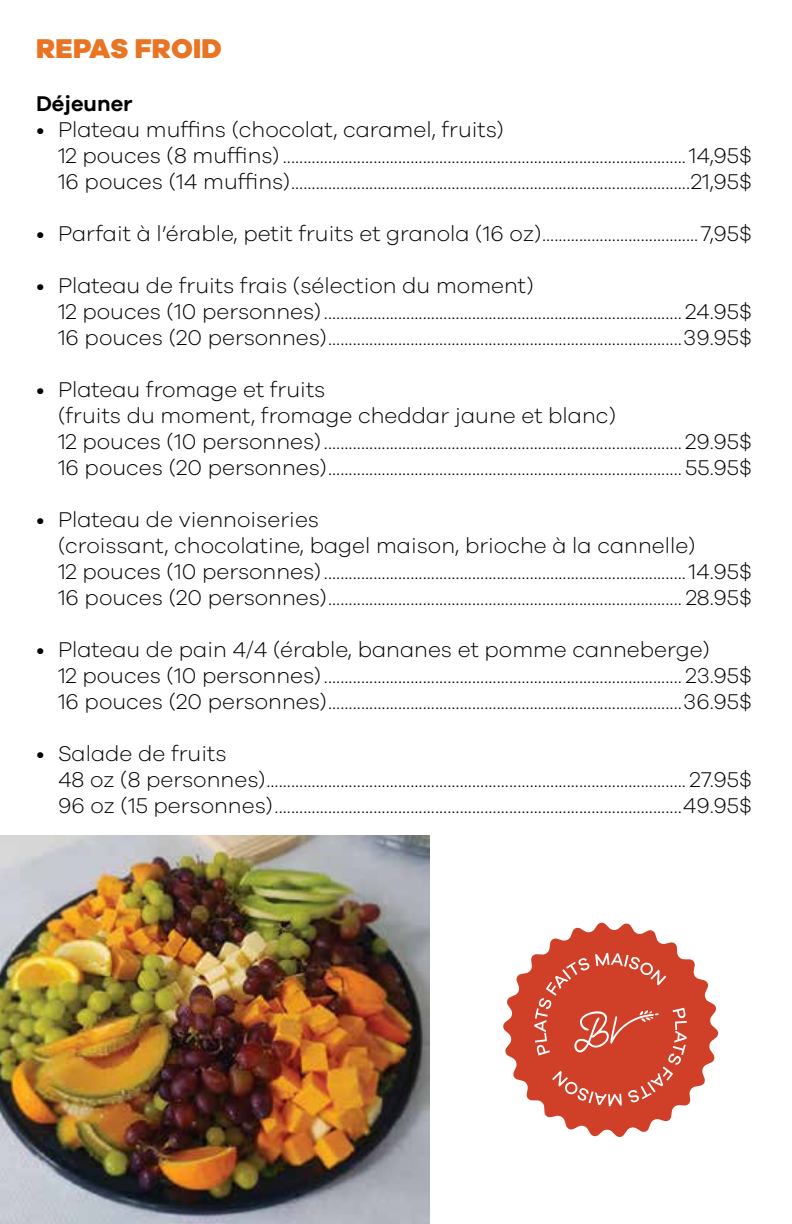
<style>
.page{position:relative;width:792px;height:1224px;background:#fff}
.page>*{position:absolute;margin:0;border:0;box-sizing:border-box;transform-origin:0 0}
.t1{font:800 28px "Galano Grotesque";letter-spacing:.01em;color:#e97423}
.t2{font:300 22px/26px "Galano Grotesque";color:#000}
.t3{font:600 22px "Galano Grotesque";color:#000}
</style>
<div class="page">
<img style="left:0;top:836px;width:429px;height:388px">
<svg style="left:503px;top:922px;width:216px;height:215px"></svg>
<svg style="left:534px;top:953px;width:153px;height:153px;background:#d4513b"></svg>
<p class="t1" style="left:36px;top:31px;width:187px">REPAS FROID</p>
<p class="t3" style="left:36px;top:90px;width:98px">Déjeuner</p>
<p class="t2" style="left:58px;top:116px;width:695px;text-indent:-22px">• Plateau muffins (chocolat, caramel, fruits)<br>12 pouces (8 muffins)..................................................................................................14,95$<br>16 pouces (14 muffins).................................................................................................21,95$</p>
<p class="t2" style="left:36px;top:220px;width:717px">• Parfait à l’érable, petit fruits et granola (16 oz)......................................7,95$</p>
<p class="t2" style="left:58px;top:272px;width:696px;text-indent:-22px">• Plateau de fruits frais (sélection du moment)<br>12 pouces (10 personnes)....................................................................................... 24.95$<br>16 pouces (20 personnes)......................................................................................39.95$</p>
<p class="t2" style="left:58px;top:376px;width:695px;text-indent:-22px">• Plateau fromage et fruits<br>(fruits du moment, fromage cheddar jaune et blanc)<br>12 pouces (10 personnes)....................................................................................... 29.95$ 16 pouces (20 personnes)...................................................................................... 55.95$</p>
<p class="t2" style="left:58px;top:506px;width:695px;text-indent:-22px">• Plateau de viennoiseries<br>(croissant, chocolatine, bagel maison, brioche à la cannelle)<br>12 pouces (10 personnes)........................................................................................14.95$ 16 pouces (20 personnes)...................................................................................... 28.95$</p>
<p class="t2" style="left:58px;top:636px;width:696px;text-indent:-22px">• Plateau de pain 4/4 (érable, bananes et pomme canneberge)<br>12 pouces (10 personnes)....................................................................................... 23.95$<br>16 pouces (20 personnes)......................................................................................36.95$</p>
<p class="t2" style="left:58px;top:740px;width:696px;text-indent:-22px">• Salade de fruits<br>48 oz (8 personnes)...................................................................................................... 27.95$<br>96 oz (15 personnes)...................................................................................................49.95$</p>
</div>
